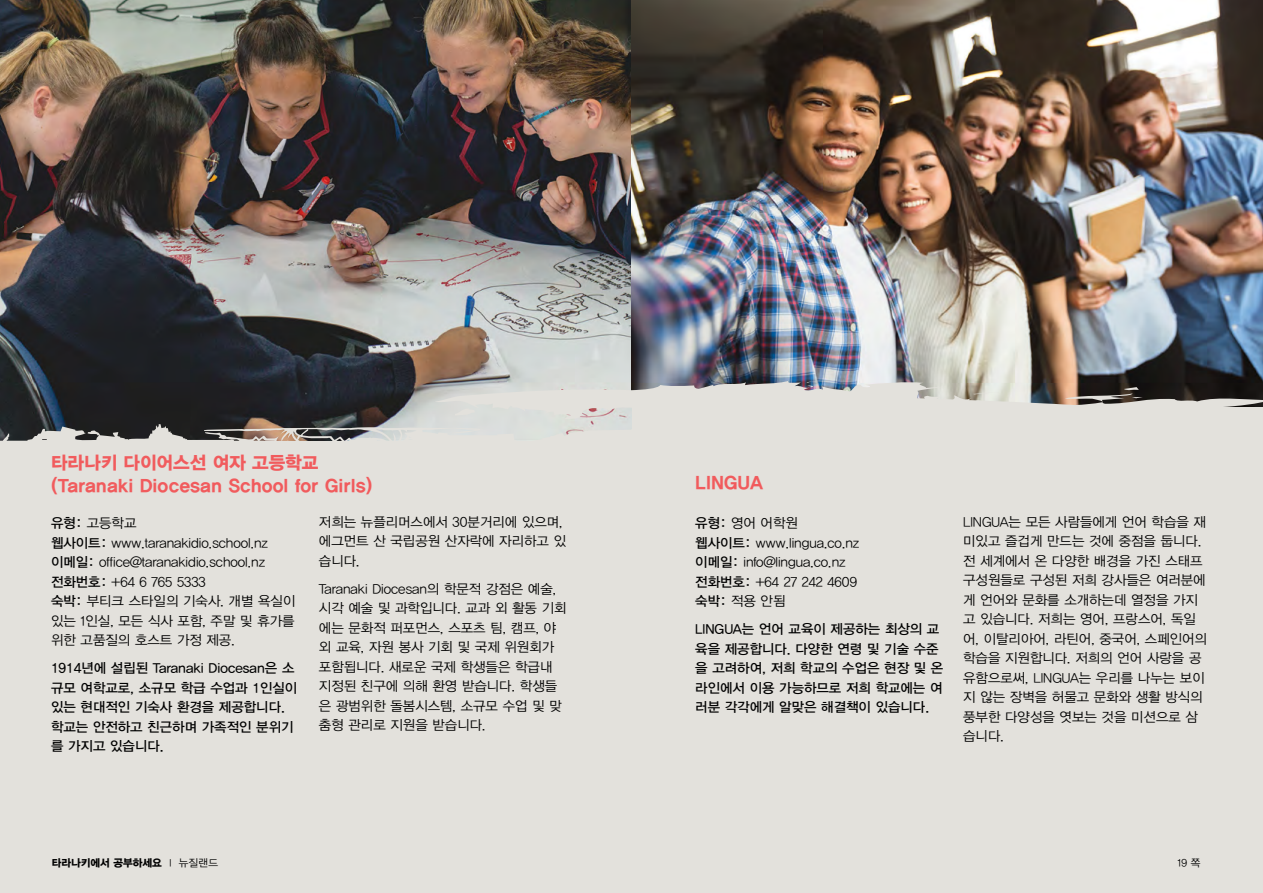
<style>
.page{position:relative;width:1263px;height:893px;background:#e3e1dc}
.page>*{position:absolute;margin:0;border:0;box-sizing:border-box;transform-origin:0 0}
.t1{font:18px/22.5px "YDIYGO360";color:#f15b5d}
.t2{font:13.5px/19.5px "YDIYGO120";color:#000}
.t3{font:13.5px/19.5px "YDIYGO330";color:#000}
.t4{font:10.5px "YDIYGO360";color:#000}
.t5{font:10.5px "YDIYGO120";color:#000}
.s1{font-family:"YDIYGO330"}
.s2{font-family:"YDIYGO120"}
</style>
<div class="page">
<img style="left:0;top:0;width:631px;height:379px">
<img style="left:631px;top:0;width:632px;height:379px">
<svg style="left:0;top:379px;width:1263px;height:62px"></svg>
<h1 class="t1" style="left:51px;top:452px;width:323px">타라나키 다이어스선 여자 고등학교 (Taranaki Diocesan School for Girls)</h1>
<p class="t2" style="left:51px;top:514px;width:246px"><span class="s1">유형:</span> 고등학교<br><span class="s1">웹사이트:</span> www.taranakidio.school.nz <span class="s1">이메일:</span> office@taranakidio.school.nz <span class="s1">전화번호:</span> +64 6 765 5333<br><span class="s1">숙박:</span> 부티크 스타일의 기숙사. 개별 욕실이 있는 1인실, 모든 식사 포함, 주말 및 휴가를 위한 고품질의 호스트 가정 제공.</p>
<p class="t3" style="left:51px;top:658px;width:248px">1914년에 설립된 Taranaki Diocesan은 소 규모 여학교로, 소규모 학급 수업과 1인실이 있는 현대적인 기숙사 환경을 제공합니다. 학교는 안전하고 친근하며 가족적인 분위기 를 가지고 있습니다.</p>
<p class="t2" style="left:319px;top:512px;width:249px">저희는 뉴플리머스에서 30분거리에 있으며, 에그먼트 산 국립공원 산자락에 자리하고 있 습니다.</p>
<p class="t2" style="left:319px;top:579px;width:249px">Taranaki Diocesan의 학문적 강점은 예술, 시각 예술 및 과학입니다. 교과 외 활동 기회 에는 문화적 퍼포먼스, 스포츠 팀, 캠프, 야 외 교육, 자원 봉사 기회 및 국제 위원회가 포함됩니다. 새로운 국제 학생들은 학급내 지정된 친구에 의해 환영 받습니다. 학생들 은 광범위한 돌봄시스템, 소규모 수업 및 맞 춤형 관리로 지원을 받습니다.</p>
<h1 class="t1" style="left:695px;top:472px;width:70px">LINGUA</h1>
<p class="t2" style="left:695px;top:513px;width:165px"><span class="s1">유형:</span> 영어 어학원<br><span class="s1">웹사이트:</span> www.lingua.co.nz <span class="s1">이메일:</span> info@lingua.co.nz <span class="s1">전화번호:</span> +64 27 242 4609 <span class="s1">숙박:</span> 적용 안됨</p>
<p class="t3" style="left:695px;top:619px;width:250px">LINGUA는 언어 교육이 제공하는 최상의 교 육을 제공합니다. 다양한 연령 및 기술 수준 을 고려하여, 저희 학교의 수업은 현장 및 온 라인에서 이용 가능하므로 저희 학교에는 여 러분 각각에게 알맞은 해결책이 있습니다.</p>
<p class="t2" style="left:963px;top:512px;width:245px">LINGUA는 모든 사람들에게 언어 학습을 재 미있고 즐겁게 만드는 것에 중점을 둡니다. 전 세계에서 온 다양한 배경을 가진 스태프 구성원들로 구성된 저희 강사들은 여러분에 게 언어와 문화를 소개하는데 열정을 가지 고 있습니다. 저희는 영어, 프랑스어, 독일 어, 이탈리아어, 라틴어, 중국어, 스페인어의 학습을 지원합니다. 저희의 언어 사랑을 공 유함으로써, LINGUA는 우리를 나누는 보이 지 않는 장벽을 허물고 문화와 생활 방식의 풍부한 다양성을 엿보는 것을 미션으로 삼 습니다.</p>
<p class="t4" style="left:52px;top:857px;width:168px">타라나키에서 공부하세요 <span class="s2">I 뉴질랜드</span></p>
<p class="t5" style="left:1177px;top:857px;width:24px">19 쪽</p>
</div>
